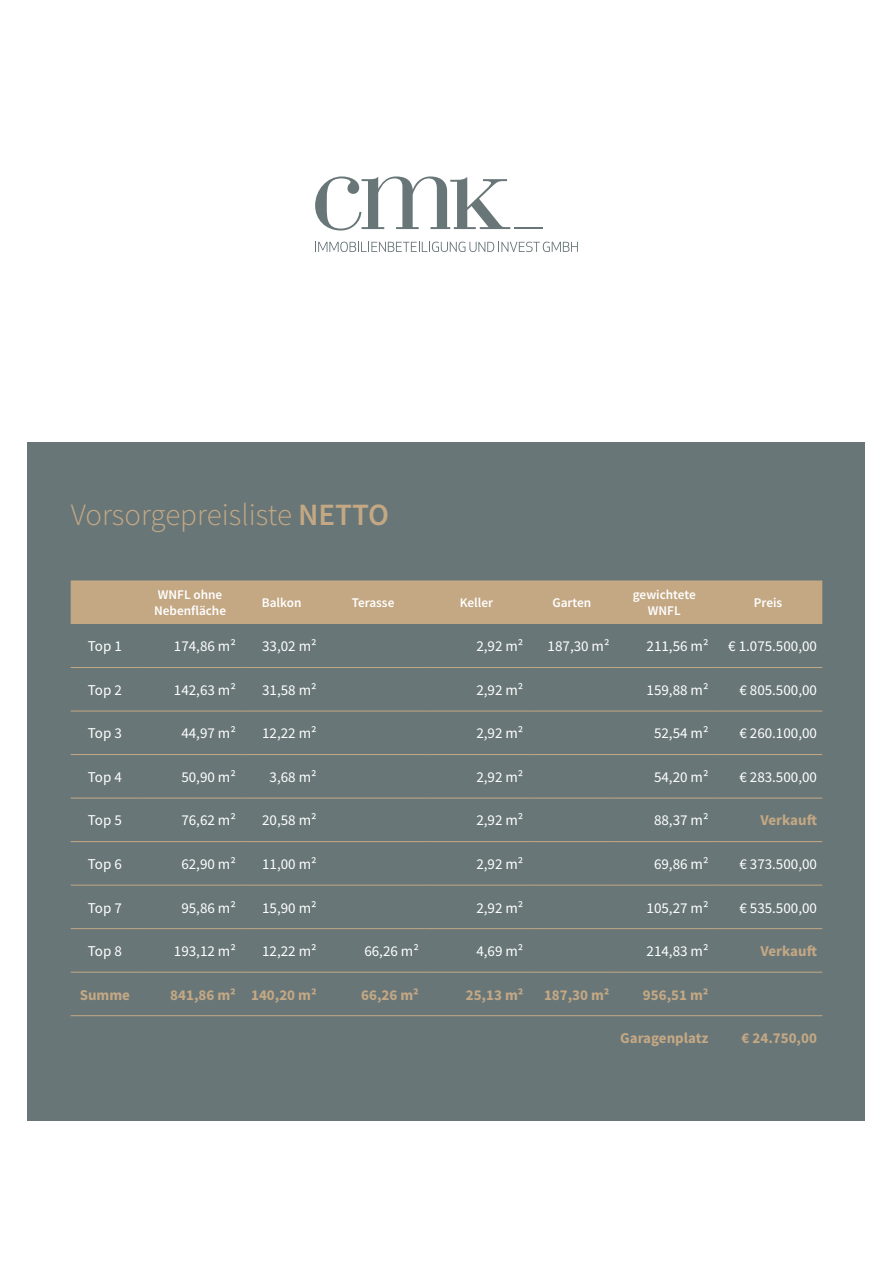
<style>
.page{position:relative;width:893px;height:1263px;background:#fff}
.page>*{position:absolute;margin:0;border:0;box-sizing:border-box;transform-origin:0 0}
.t1{font:300 31.05px "Source Sans Pro";color:#c4a884}
.t2{font:15px "Source Sans Pro";color:#fff}
.t3{font:700 15px "Source Sans Pro";color:#c4a884}
.t4{font:600 13.35px/15.9px "Source Sans Pro";color:#fff}
.s1{font-weight:600}
</style>
<div class="page">
<div style="left:28px;top:442px;width:837px;height:678px;background:#687678"></div>
<svg style="left:315px;top:176px;width:195px;height:54px"></svg>
<hr style="left:514px;top:227px;width:29px;height:2px;background:#687678">
<svg style="left:315px;top:242px;width:263px;height:10px"></svg>
<div style="left:71px;top:580px;width:751px;height:44px;background:#c4a884"></div>
<hr style="left:71px;top:667px;width:68px;height:1px;background:#c4a884">
<hr style="left:139px;top:667px;width:102px;height:1px;background:#c4a884">
<hr style="left:241px;top:667px;width:81px;height:1px;background:#c4a884">
<hr style="left:322px;top:667px;width:102px;height:1px;background:#c4a884">
<hr style="left:424px;top:667px;width:105px;height:1px;background:#c4a884">
<hr style="left:529px;top:667px;width:86px;height:1px;background:#c4a884">
<hr style="left:615px;top:667px;width:99px;height:1px;background:#c4a884">
<hr style="left:714px;top:667px;width:108px;height:1px;background:#c4a884">
<hr style="left:71px;top:711px;width:68px;height:1px;background:#c4a884">
<hr style="left:139px;top:711px;width:102px;height:1px;background:#c4a884">
<hr style="left:241px;top:711px;width:81px;height:1px;background:#c4a884">
<hr style="left:322px;top:711px;width:102px;height:1px;background:#c4a884">
<hr style="left:424px;top:711px;width:105px;height:1px;background:#c4a884">
<hr style="left:529px;top:711px;width:86px;height:1px;background:#c4a884">
<hr style="left:615px;top:711px;width:99px;height:1px;background:#c4a884">
<hr style="left:714px;top:711px;width:108px;height:1px;background:#c4a884">
<hr style="left:71px;top:754px;width:68px;height:1px;background:#c4a884">
<hr style="left:139px;top:754px;width:102px;height:1px;background:#c4a884">
<hr style="left:241px;top:754px;width:81px;height:1px;background:#c4a884">
<hr style="left:322px;top:754px;width:102px;height:1px;background:#c4a884">
<hr style="left:424px;top:754px;width:105px;height:1px;background:#c4a884">
<hr style="left:529px;top:754px;width:86px;height:1px;background:#c4a884">
<hr style="left:615px;top:754px;width:99px;height:1px;background:#c4a884">
<hr style="left:714px;top:754px;width:108px;height:1px;background:#c4a884">
<hr style="left:71px;top:798px;width:68px;height:1px;background:#c4a884">
<hr style="left:139px;top:798px;width:102px;height:1px;background:#c4a884">
<hr style="left:241px;top:798px;width:81px;height:1px;background:#c4a884">
<hr style="left:322px;top:798px;width:102px;height:1px;background:#c4a884">
<hr style="left:424px;top:798px;width:105px;height:1px;background:#c4a884">
<hr style="left:529px;top:798px;width:86px;height:1px;background:#c4a884">
<hr style="left:615px;top:798px;width:99px;height:1px;background:#c4a884">
<hr style="left:714px;top:798px;width:108px;height:1px;background:#c4a884">
<hr style="left:71px;top:841px;width:68px;height:1px;background:#c4a884">
<hr style="left:139px;top:841px;width:102px;height:1px;background:#c4a884">
<hr style="left:241px;top:841px;width:81px;height:1px;background:#c4a884">
<hr style="left:322px;top:841px;width:102px;height:1px;background:#c4a884">
<hr style="left:424px;top:841px;width:105px;height:1px;background:#c4a884">
<hr style="left:529px;top:841px;width:86px;height:1px;background:#c4a884">
<hr style="left:615px;top:841px;width:99px;height:1px;background:#c4a884">
<hr style="left:714px;top:841px;width:108px;height:1px;background:#c4a884">
<hr style="left:71px;top:885px;width:68px;height:1px;background:#c4a884">
<hr style="left:139px;top:885px;width:102px;height:1px;background:#c4a884">
<hr style="left:241px;top:885px;width:81px;height:1px;background:#c4a884">
<hr style="left:322px;top:885px;width:102px;height:1px;background:#c4a884">
<hr style="left:424px;top:885px;width:105px;height:1px;background:#c4a884">
<hr style="left:529px;top:885px;width:86px;height:1px;background:#c4a884">
<hr style="left:615px;top:885px;width:99px;height:1px;background:#c4a884">
<hr style="left:714px;top:885px;width:108px;height:1px;background:#c4a884">
<hr style="left:71px;top:928px;width:68px;height:1px;background:#c4a884">
<hr style="left:139px;top:928px;width:102px;height:1px;background:#c4a884">
<hr style="left:241px;top:928px;width:81px;height:1px;background:#c4a884">
<hr style="left:322px;top:928px;width:102px;height:1px;background:#c4a884">
<hr style="left:424px;top:928px;width:105px;height:1px;background:#c4a884">
<hr style="left:529px;top:928px;width:86px;height:1px;background:#c4a884">
<hr style="left:615px;top:928px;width:99px;height:1px;background:#c4a884">
<hr style="left:714px;top:928px;width:108px;height:1px;background:#c4a884">
<hr style="left:71px;top:972px;width:68px;height:1px;background:#c4a884">
<hr style="left:139px;top:972px;width:102px;height:1px;background:#c4a884">
<hr style="left:241px;top:972px;width:81px;height:1px;background:#c4a884">
<hr style="left:322px;top:972px;width:102px;height:1px;background:#c4a884">
<hr style="left:424px;top:972px;width:105px;height:1px;background:#c4a884">
<hr style="left:529px;top:972px;width:86px;height:1px;background:#c4a884">
<hr style="left:615px;top:972px;width:99px;height:1px;background:#c4a884">
<hr style="left:714px;top:972px;width:108px;height:1px;background:#c4a884">
<hr style="left:71px;top:1015px;width:68px;height:1px;background:#c4a884">
<hr style="left:139px;top:1015px;width:102px;height:1px;background:#c4a884">
<hr style="left:241px;top:1015px;width:81px;height:1px;background:#c4a884">
<hr style="left:322px;top:1015px;width:102px;height:1px;background:#c4a884">
<hr style="left:424px;top:1015px;width:105px;height:1px;background:#c4a884">
<hr style="left:529px;top:1015px;width:86px;height:1px;background:#c4a884">
<hr style="left:615px;top:1015px;width:99px;height:1px;background:#c4a884">
<hr style="left:714px;top:1015px;width:108px;height:1px;background:#c4a884">
<h1 class="t1" style="left:71px;top:496px;width:320px">Vorsorgepreisliste <span class="s1">NETTO</span></h1>
<p class="t4" style="left:154px;top:587px;width:74px">WNFL ohne<br>Nebenfläche</p>
<p class="t4" style="left:262px;top:595px;width:41px">Balkon</p>
<p class="t4" style="left:352px;top:595px;width:44px">Terasse</p>
<p class="t4" style="left:460px;top:595px;width:35px">Keller</p>
<p class="t4" style="left:552px;top:595px;width:40px">Garten</p>
<p class="t4" style="left:633px;top:587px;width:64px;text-align:center">gewichtete<br>WNFL</p>
<p class="t4" style="left:754px;top:595px;width:30px">Preis</p>
<p class="t2" style="left:88px;top:637px;width:35px">Top 1</p>
<p class="t2" style="left:174px;top:637px;width:63px">174,86 m²</p>
<p class="t2" style="left:262px;top:637px;width:56px">33,02 m²</p>
<p class="t2" style="left:476px;top:637px;width:49px">2,92 m²</p>
<p class="t2" style="left:548px;top:637px;width:63px">187,30 m²</p>
<p class="t2" style="left:647px;top:637px;width:63px">211,56 m²</p>
<p class="t2" style="left:728px;top:637px;width:90px">€ 1.075.500,00</p>
<p class="t2" style="left:88px;top:680px;width:35px">Top 2</p>
<p class="t2" style="left:174px;top:680px;width:63px">142,63 m²</p>
<p class="t2" style="left:262px;top:680px;width:56px">31,58 m²</p>
<p class="t2" style="left:476px;top:680px;width:49px">2,92 m²</p>
<p class="t2" style="left:647px;top:680px;width:63px">159,88 m²</p>
<p class="t2" style="left:739px;top:680px;width:79px">€ 805.500,00</p>
<p class="t2" style="left:88px;top:724px;width:35px">Top 3</p>
<p class="t2" style="left:181px;top:724px;width:56px">44,97 m²</p>
<p class="t2" style="left:262px;top:724px;width:56px">12,22 m²</p>
<p class="t2" style="left:476px;top:724px;width:49px">2,92 m²</p>
<p class="t2" style="left:654px;top:724px;width:56px">52,54 m²</p>
<p class="t2" style="left:739px;top:724px;width:79px">€ 260.100,00</p>
<p class="t2" style="left:88px;top:767px;width:35px">Top 4</p>
<p class="t2" style="left:181px;top:767px;width:56px">50,90 m²</p>
<p class="t2" style="left:270px;top:767px;width:49px">3,68 m²</p>
<p class="t2" style="left:476px;top:767px;width:49px">2,92 m²</p>
<p class="t2" style="left:654px;top:767px;width:56px">54,20 m²</p>
<p class="t2" style="left:739px;top:767px;width:79px">€ 283.500,00</p>
<p class="t2" style="left:88px;top:811px;width:35px">Top 5</p>
<p class="t2" style="left:181px;top:811px;width:56px">76,62 m²</p>
<p class="t2" style="left:262px;top:811px;width:56px">20,58 m²</p>
<p class="t2" style="left:476px;top:811px;width:49px">2,92 m²</p>
<p class="t2" style="left:654px;top:811px;width:56px">88,37 m²</p>
<p class="t3" style="left:760px;top:810px;width:58px">Verkauft</p>
<p class="t2" style="left:88px;top:854px;width:35px">Top 6</p>
<p class="t2" style="left:181px;top:854px;width:56px">62,90 m²</p>
<p class="t2" style="left:262px;top:854px;width:56px">11,00 m²</p>
<p class="t2" style="left:476px;top:854px;width:49px">2,92 m²</p>
<p class="t2" style="left:654px;top:854px;width:56px">69,86 m²</p>
<p class="t2" style="left:739px;top:854px;width:79px">€ 373.500,00</p>
<p class="t2" style="left:88px;top:898px;width:35px">Top 7</p>
<p class="t2" style="left:181px;top:898px;width:56px">95,86 m²</p>
<p class="t2" style="left:262px;top:898px;width:56px">15,90 m²</p>
<p class="t2" style="left:476px;top:898px;width:49px">2,92 m²</p>
<p class="t2" style="left:647px;top:898px;width:63px">105,27 m²</p>
<p class="t2" style="left:739px;top:898px;width:79px">€ 535.500,00</p>
<p class="t2" style="left:88px;top:941px;width:35px">Top 8</p>
<p class="t2" style="left:174px;top:941px;width:63px">193,12 m²</p>
<p class="t2" style="left:262px;top:941px;width:56px">12,22 m²</p>
<p class="t2" style="left:364px;top:941px;width:56px">66,26 m²</p>
<p class="t2" style="left:476px;top:941px;width:49px">4,69 m²</p>
<p class="t2" style="left:647px;top:941px;width:63px">214,83 m²</p>
<p class="t3" style="left:760px;top:941px;width:58px">Verkauft</p>
<p class="t3" style="left:80px;top:984px;width:52px">Summe</p>
<p class="t3" style="left:170px;top:984px;width:148px">841,86 m² 140,20 m²</p>
<p class="t3" style="left:361px;top:984px;width:59px">66,26 m²</p>
<p class="t3" style="left:466px;top:984px;width:59px">25,13 m²</p>
<p class="t3" style="left:544px;top:984px;width:67px">187,30 m²</p>
<p class="t3" style="left:643px;top:984px;width:67px">956,51 m²</p>
<p class="t3" style="left:620px;top:1028px;width:90px">Garagenplatz</p>
<p class="t3" style="left:742px;top:1028px;width:77px">€ 24.750,00</p>
</div>
